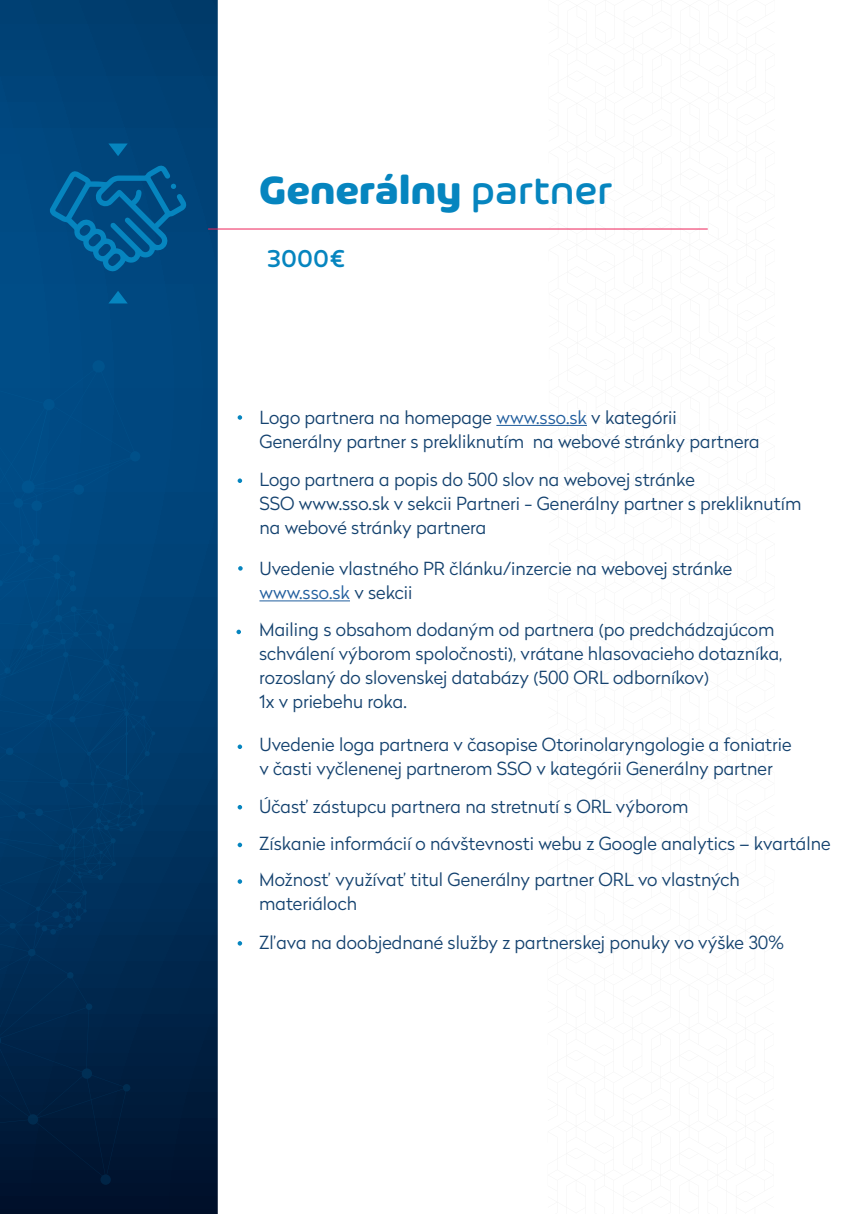
<style>
.page{position:relative;width:862px;height:1214px;background:#fff}
.page>*{position:absolute;margin:0;border:0;box-sizing:border-box;transform-origin:0 0}
.t1{font:700 42px "Arlon";color:#0685bf}
.t2{font:500 26px "Arlon";color:#0685bf}
.t3{font:300 18px/24px "Radikal";color:#14426f}
.s1{font-weight:500}
.s2{color:#215e9e}
</style>
<div class="page">
<svg style="left:0;top:0;width:218px;height:1213px;background:#003a6b"></svg>
<hr style="left:208px;top:228px;width:500px;height:1px;background:#ee2159">
<hr style="left:496px;top:425px;width:91px;height:1px;background:#215e9e">
<hr style="left:259px;top:600px;width:91px;height:1px;background:#215e9e">
<svg style="left:50px;top:165px;width:137px;height:107px;background:#01578f"></svg>
<svg style="left:108px;top:143px;width:20px;height:13px"></svg>
<svg style="left:108px;top:291px;width:20px;height:12px"></svg>
<svg style="left:238px;top:415px;width:4px;height:4px"></svg>
<svg style="left:238px;top:478px;width:4px;height:5px"></svg>
<svg style="left:238px;top:566px;width:5px;height:4px"></svg>
<svg style="left:236px;top:629px;width:5px;height:5px"></svg>
<svg style="left:238px;top:744px;width:4px;height:5px"></svg>
<svg style="left:238px;top:805px;width:4px;height:4px"></svg>
<svg style="left:238px;top:842px;width:4px;height:5px"></svg>
<svg style="left:238px;top:879px;width:4px;height:4px"></svg>
<svg style="left:238px;top:941px;width:4px;height:4px"></svg>
<div style="left:100px;top:1174px;width:11px;height:10px;background:#002446;border-radius:50%"></div>
<div style="left:92px;top:360px;width:13px;height:12px;background:#00538c;border-radius:50%"></div>
<svg style="left:0;top:366px;width:155px;height:812px;background:#003867"></svg>
<h1 class="t1" style="left:259px;top:159px;width:355px">Generálny <span class="s1">partner</span></h1>
<h2 class="t2" style="left:267px;top:239px;width:79px">3000€</h2>
<p class="t3" style="left:259px;top:404px;width:502px">Logo partnera na homepage <span class="s2">www.sso.sk</span> v kategórii<br>Generálny partner s prekliknutím na webové stránky partnera</p>
<p class="t3" style="left:259px;top:467px;width:543px">Logo partnera a popis do 500 slov na webovej stránke<br>SSO www.sso.sk v sekcii Partneri - Generálny partner s prekliknutím na webové stránky partnera</p>
<p class="t3" style="left:259px;top:556px;width:474px">Uvedenie vlastného PR článku/inzercie na webovej stránke <span class="s2">www.sso.sk</span> v sekcii</p>
<p class="t3" style="left:259px;top:617px;width:525px">Mailing s obsahom dodaným od partnera (po predchádzajúcom schválení výborom spoločnosti), vrátane hlasovacieho dotazníka, rozoslaný do slovenskej databázy (500 ORL odborníkov)<br>1x v priebehu roka.</p>
<p class="t3" style="left:259px;top:731px;width:534px">Uvedenie loga partnera v časopise Otorinolaryngologie a foniatrie v časti vyčlenenej partnerom SSO v kategórii Generálny partner</p>
<p class="t3" style="left:259px;top:788px;width:573px;line-height:36.4px">Účasť zástupcu partnera na stretnutí s ORL výborom<br>Získanie informácií o návštevnosti webu z Google analytics – kvartálne<br>Možnosť využívať titul Generálny partner ORL vo vlastných</p>
<p class="t3" style="left:259px;top:883px;width:526px;line-height:39px">materiáloch<br>Zľava na doobjednané služby z partnerskej ponuky vo výške 30%</p>
</div>
